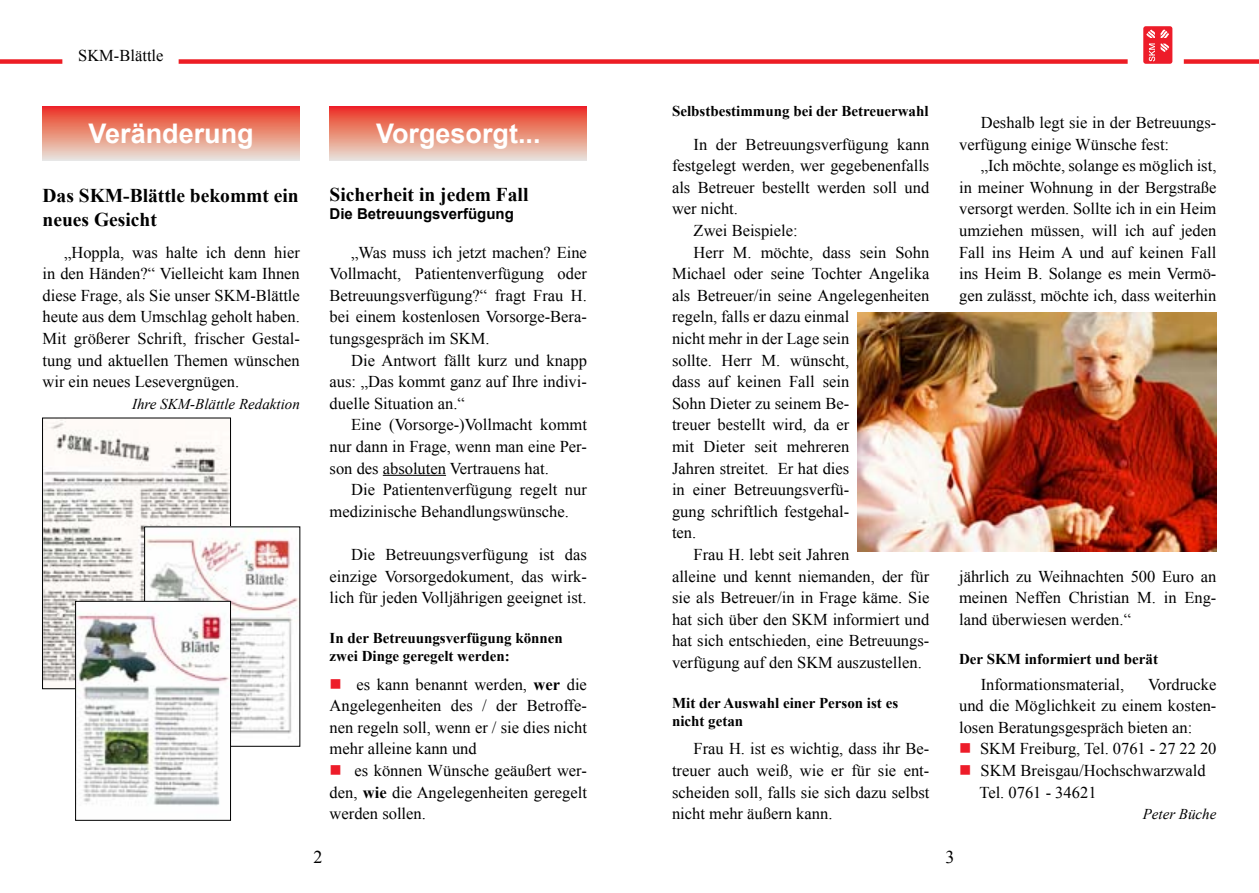
<style>
.page{position:relative;width:1259px;height:893px;background:#fff}
.page>*{position:absolute;margin:0;border:0;box-sizing:border-box;transform-origin:0 0}
.t1{font:700 27px "Arial";color:#fff}
.t2{font:700 19.5px/23.4px "Times New Roman";color:#000}
.t3{font:18px "Times New Roman";color:#000}
.t4{font:16.5px/21.6px "Times New Roman";color:#000;text-align:justify}
.t5{font:700 15px/18px "Times New Roman";color:#000}
.t6{font:italic 15px "Times New Roman";color:#000}
.t7{font:700 15px "Arial";color:#000}
.s1{color:#ed1c29}
.s2{font-weight:700}
</style>
<div class="page">
<div style="left:179px;top:59px;width:948px;height:5px;background:#ed1d24"></div>
<div style="left:0;top:59px;width:62px;height:5px;background:#ed1d24"></div>
<div style="left:1183px;top:59px;width:76px;height:5px;background:#ed1d24"></div>
<div style="left:1143px;top:26px;width:29px;height:38px;background:#ed1c29;border-radius:3px"></div>
<svg style="left:1146px;top:29px;width:23px;height:32px"></svg>
<img style="left:44px;top:420px;width:185px;height:262px">
<div style="left:42px;top:418px;width:189px;height:271px;border:1px solid #000"></div>
<div style="left:330px;top:106px;width:257px;height:54px;background:linear-gradient(to bottom,#ec2f1d,#e8e1d0)"></div>
<div style="left:43px;top:106px;width:257px;height:54px;background:linear-gradient(to bottom,#ec331f,#e8e2d3)"></div>
<hr style="left:383px;top:475px;width:63px;height:1px;background:#000">
<img style="left:858px;top:312px;width:358px;height:239px">
<img style="left:146px;top:528px;width:152px;height:213px">
<img style="left:77px;top:603px;width:152px;height:203px">
<div style="left:75px;top:601px;width:156px;height:220px;border:1px solid #000"></div>
<p class="t4" style="left:78px;top:44px;width:87px">SKM-Blättle</p>
<h1 class="t1" style="left:89px;top:116px;width:167px">Veränderung</h1>
<h1 class="t1" style="left:376px;top:116px;width:166px">Vorgesorgt...</h1>
<p class="t2" style="left:43px;top:184px;width:258px">Das SKM-Blättle bekommt ein neues Gesicht</p>
<p class="t4" style="left:43px;top:241px;width:259px;text-indent:22px">„Hoppla, was halte ich denn hier in den Händen?“ Vielleicht kam Ihnen diese Frage, als Sie unser SKM-Blättle heute aus dem Umschlag geholt haben.<br>Mit größerer Schrift, frischer Gestal&shy;tung und aktuellen Themen wünschen wir ein neues Lesevergnügen.</p>
<p class="t6" style="left:132px;top:393px;width:169px">Ihre SKM-Blättle Redaktion</p>
<p class="t2" style="left:330px;top:182px;width:200px">Sicherheit in jedem Fall</p>
<p class="t7" style="left:330px;top:204px;width:186px">Die Betreuungsverfügung</p>
<p class="t4" style="left:330px;top:241px;width:259px;text-indent:22px">„Was muss ich jetzt machen? Eine Vollmacht, Patientenverfügung oder Betreuungsverfügung?“ fragt Frau H. bei einem kostenlosen Vorsorge-Bera&shy;tungsgespräch im SKM.</p>
<p class="t4" style="left:330px;top:349px;width:259px;text-indent:22px">Die Antwort fällt kurz und knapp aus: „Das kommt ganz auf Ihre indivi&shy;duelle Situation an.“</p>
<p class="t4" style="left:330px;top:414px;width:259px;text-indent:22px">Eine (Vorsorge-)Vollmacht kommt nur dann in Frage, wenn man eine Per&shy;son des absoluten Vertrauens hat.</p>
<p class="t4" style="left:330px;top:479px;width:259px;text-indent:22px">Die Patientenverfügung regelt nur medizinische Behandlungswünsche.</p>
<p class="t4" style="left:330px;top:543px;width:259px;text-indent:22px">Die Betreuungsverfügung ist das einzige Vorsorgedokument, das wirk&shy;lich für jeden Volljährigen geeignet ist.</p>
<p class="t5" style="left:330px;top:628px;width:235px">In der Betreuungsverfügung können zwei Dinge geregelt werden:</p>
<p class="t4" style="left:330px;top:673px;width:259px"><span class="s1">■</span> es kann benannt werden, <span class="s2">wer</span> die Angelegenheiten des / der Betroffe&shy;nen regeln soll, wenn er / sie dies nicht mehr alleine kann und</p>
<p class="t4" style="left:330px;top:759px;width:259px"><span class="s1">■</span> es können Wünsche geäußert wer&shy;den, <span class="s2">wie</span> die Angelegenheiten geregelt werden sollen.</p>
<p class="t5" style="left:672px;top:102px;width:258px">Selbstbestimmung bei der Betreuerwahl</p>
<p class="t4" style="left:693px;top:133px;width:237px">In der Betreuungsverfügung kann</p>
<p class="t4" style="left:672px;top:155px;width:259px">festgelegt werden, wer gegebenenfalls</p>
<p class="t4" style="left:672px;top:176px;width:259px">als Betreuer bestellt werden soll und</p>
<p class="t4" style="left:672px;top:198px;width:67px">wer nicht.</p>
<p class="t4" style="left:693px;top:219px;width:106px">Zwei Beispiele:</p>
<p class="t4" style="left:693px;top:241px;width:237px">Herr M. möchte, dass sein Sohn</p>
<p class="t4" style="left:672px;top:263px;width:259px">Michael oder seine Tochter Angelika</p>
<p class="t4" style="left:672px;top:284px;width:259px">als Betreuer/in seine Angelegenheiten</p>
<p class="t4" style="left:672px;top:306px;width:179px">regeln, falls er dazu einmal</p>
<p class="t4" style="left:672px;top:327px;width:179px">nicht mehr in der Lage sein</p>
<p class="t4" style="left:672px;top:349px;width:179px">sollte. Herr M. wünscht,</p>
<p class="t4" style="left:672px;top:371px;width:179px">dass auf keinen Fall sein</p>
<p class="t4" style="left:672px;top:392px;width:179px">Sohn Dieter zu seinem Be-</p>
<p class="t4" style="left:672px;top:414px;width:179px">treuer bestellt wird, da er</p>
<p class="t4" style="left:672px;top:435px;width:179px">mit Dieter seit mehreren</p>
<p class="t4" style="left:672px;top:457px;width:179px">Jahren streitet. Er hat dies</p>
<p class="t4" style="left:672px;top:479px;width:179px">in einer Betreuungsverfü-</p>
<p class="t4" style="left:672px;top:500px;width:179px">gung schriftlich festgehal-</p>
<p class="t4" style="left:672px;top:522px;width:26px">ten.</p>
<p class="t4" style="left:693px;top:543px;width:157px">Frau H. lebt seit Jahren</p>
<p class="t4" style="left:672px;top:565px;width:259px">alleine und kennt niemanden, der für</p>
<p class="t4" style="left:672px;top:586px;width:259px">sie als Betreuer/in in Frage käme. Sie</p>
<p class="t4" style="left:672px;top:608px;width:259px">hat sich über den SKM informiert und</p>
<p class="t4" style="left:672px;top:630px;width:259px">hat sich entschieden, eine Betreuungs-</p>
<p class="t4" style="left:672px;top:651px;width:251px">verfügung auf den SKM auszustellen.</p>
<p class="t5" style="left:672px;top:693px;width:228px">Mit der Auswahl einer Person ist es nicht getan</p>
<p class="t4" style="left:672px;top:738px;width:259px;text-indent:22px">Frau H. ist es wichtig, dass ihr Be&shy;treuer auch weiß, wie er für sie ent&shy;scheiden soll, falls sie sich dazu selbst nicht mehr äußern kann.</p>
<p class="t4" style="left:959px;top:111px;width:259px;text-indent:22px">Deshalb legt sie in der Betreuungs&shy;verfügung einige Wünsche fest:</p>
<p class="t4" style="left:959px;top:155px;width:259px;text-indent:22px">„Ich möchte, solange es möglich ist, in meiner Wohnung in der Bergstraße versorgt werden. Sollte ich in ein Heim umziehen müssen, will ich auf jeden Fall ins Heim A und auf keinen Fall ins Heim B. Solange es mein Vermö&shy;gen zulässt, möchte ich, dass weiterhin</p>
<p class="t4" style="left:959px;top:565px;width:259px">jährlich zu Weihnachten 500 Euro an meinen Neffen Christian M. in Eng&shy;land überwiesen werden.“</p>
<p class="t5" style="left:959px;top:650px;width:200px">Der SKM informiert und berät</p>
<p class="t4" style="left:980px;top:673px;width:145px">Informationsmaterial,</p>
<p class="t4" style="left:959px;top:673px;width:259px;text-indent:189px">Vordrucke und die Möglichkeit zu einem kosten&shy;losen Beratungsgespräch bieten an:</p>
<p class="t4" style="left:959px;top:738px;width:259px"><span class="s1">■</span> SKM Freiburg, Tel. 0761 - 27 22 20</p>
<p class="t4" style="left:979px;top:759px;width:228px;text-indent:-20px"><span class="s1">■</span> SKM Breisgau/Hochschwarzwald<br>Tel. 0761 - 34621</p>
<p class="t6" style="left:1142px;top:804px;width:75px">Peter Büche</p>
<p class="t3" style="left:313px;top:845px;width:10px">2</p>
<p class="t3" style="left:945px;top:844px;width:10px">3</p>
</div>
